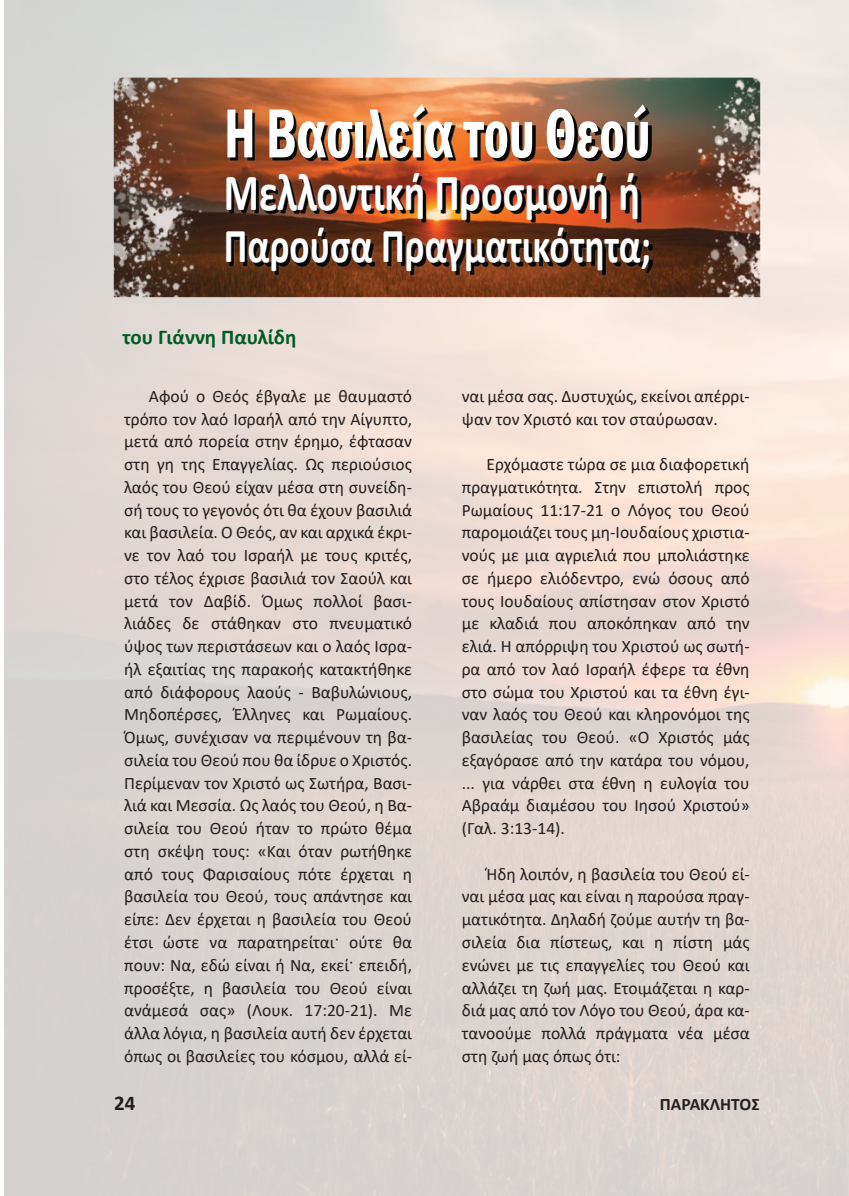
<style>
.page{position:relative;width:849px;height:1196px;background:#fff}
.page>*{position:absolute;margin:0;border:0;box-sizing:border-box;transform-origin:0 0}
.t1{font:600 condensed 71.75px "Franklin Gothic";color:#fff;scale:.76 1}
.t2{font:700 52.5px "Calibri";color:#fff;scale:.76 1}
.t3{font:700 49px "Calibri";color:#fff;scale:.76 1}
.t4{font:700 21px "Calibri";color:#015c20}
.t5{font:700 21px "Calibri";color:#231f20}
.t6{font:17.5px/22.8px "Calibri";color:#231f20;text-align:justify}
.t7{font:700 17.5px "Calibri";color:#231f20}
</style>
<div class="page">
<img style="left:4px;top:0;width:844px;height:1196px">
<img style="left:114px;top:78px;width:645px;height:219px">
<img style="left:229px;top:107px;width:423px;height:167px">
<h1 class="t1" style="left:224px;top:85px;width:562px">Η Βασιλεία του Θεού</h1>
<h2 class="t2" style="left:224px;top:155px;width:549px">Μελλοντική Προσμονή ή</h2>
<h3 class="t3" style="left:224px;top:211px;width:563px">Παρούσα Πραγματικότητα;</h3>
<p class="t4" style="left:122px;top:322px;width:175px">του Γιάννη Παυλίδη</p>
<p class="t6" style="left:124px;top:384px;width:289px;text-indent:25px">Αφού ο Θεός έβγαλε με θαυμαστό τρόπο τον λαό Ισραήλ από την Αίγυπτο, μετά από πορεία στην έρημο, έφτασαν στη γη της Επαγγελίας. Ως περιούσιος λαός του Θεού είχαν μέσα στη συνείδη&shy;σή τους το γεγονός ότι θα έχουν βασιλιά και βασιλεία. Ο Θεός, αν και αρχικά έκρι&shy;νε τον λαό του Ισραήλ με τους κριτές, στο τέλος έχρισε βασιλιά τον Σαούλ και μετά τον Δαβίδ. Όμως πολλοί βασι&shy;λιάδες δε στάθηκαν στο πνευματικό ύψος των περιστάσεων και ο λαός Ισρα&shy;ήλ εξαιτίας της παρακοής κατακτήθηκε από διάφορους λαούς - Βαβυλώνιους, Μηδοπέρσες, Έλληνες και Ρωμαίους.<br>Όμως, συνέχισαν να περιμένουν τη βα&shy;σιλεία του Θεού που θα ίδρυε ο Χριστός.<br>Περίμεναν τον Χριστό ως Σωτήρα, Βασι&shy;λιά και Μεσσία. Ως λαός του Θεού, η Βα&shy;σιλεία του Θεού ήταν το πρώτο θέμα στη σκέψη τους: «Kαι όταν ρωτήθηκε από τους Φαρισαίους πότε έρχεται η βασιλεία του Θεού, τους απάντησε και είπε: Δεν έρχεται η βασιλεία του Θεού έτσι ώστε να παρατηρείται· ούτε θα πουν: Nα, εδώ είναι ή Nα, εκεί· επειδή, προσέξτε, η βασιλεία του Θεού είναι ανάμεσά σας» (Λουκ. 17:20-21). Με άλλα λόγια, η βασιλεία αυτή δεν έρχεται όπως οι βασιλείες του κόσμου, αλλά εί-</p>
<p class="t6" style="left:461px;top:384px;width:289px">ναι μέσα σας. Δυστυχώς, εκείνοι απέρρι&shy;ψαν τον Χριστό και τον σταύρωσαν.</p>
<p class="t6" style="left:461px;top:452px;width:289px;text-indent:25px">Ερχόμαστε τώρα σε μια διαφορετική πραγματικότητα. Στην επιστολή προς Ρωμαίους 11:17-21 ο Λόγος του Θεού παρομοιάζει τους μη-Ιουδαίους χριστια&shy;νούς με μια αγριελιά που μπολιάστηκε σε ήμερο ελιόδεντρο, ενώ όσους από τους Ιουδαίους απίστησαν στον Χριστό με κλαδιά που αποκόπηκαν από την ελιά. Η απόρριψη του Χριστού ως σωτή&shy;ρα από τον λαό Ισραήλ έφερε τα έθνη στο σώμα του Χριστού και τα έθνη έγι&shy;ναν λαός του Θεού και κληρονόμοι της βασιλείας του Θεού. «O Χριστός μάς εξαγόρασε από την κατάρα του νόμου, ... για νάρθει στα έθνη η ευλογία του Αβραάμ διαμέσου του Ιησού Χριστού» (Γαλ. 3:13-14).</p>
<p class="t6" style="left:461px;top:862px;width:289px;text-indent:25px">Ήδη λοιπόν, η βασιλεία του Θεού εί&shy;ναι μέσα μας και είναι η παρούσα πραγ&shy;ματικότητα. Δηλαδή ζούμε αυτήν τη βα&shy;σιλεία δια πίστεως, και η πίστη μάς ενώνει με τις επαγγελίες του Θεού και αλλάζει τη ζωή μας. Ετοιμάζεται η καρ&shy;διά μας από τον Λόγο του Θεού, άρα κα&shy;τανοούμε πολλά πράγματα νέα μέσα στη ζωή μας όπως ότι:</p>
<p class="t5" style="left:114px;top:1088px;width:23px">24</p>
<p class="t7" style="left:659px;top:1092px;width:101px">ΠΑΡΑΚΛΗΤΟΣ</p>
</div>
